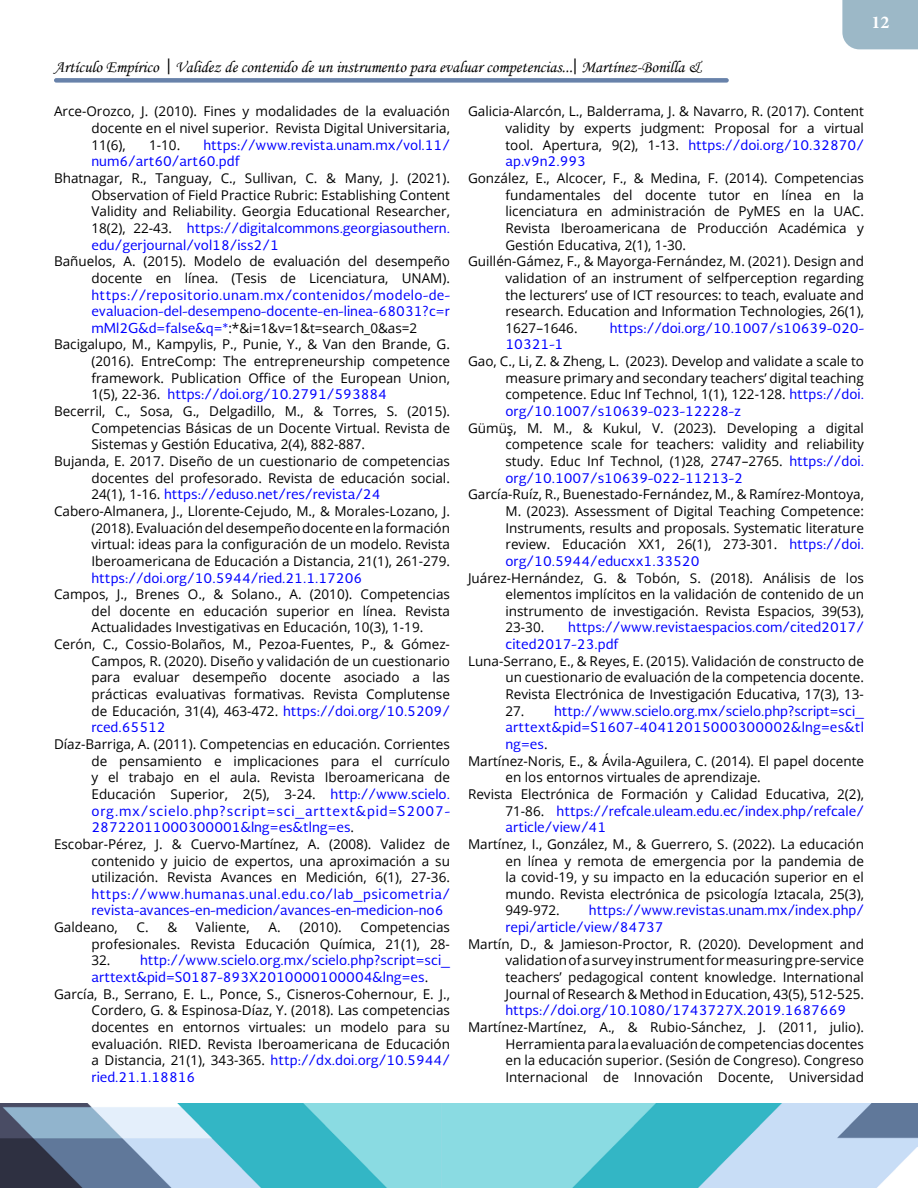
<style>
.page{position:relative;width:918px;height:1188px;background:#fff}
.page>*{position:absolute;margin:0;border:0;box-sizing:border-box;transform-origin:0 0}
.t1{font:700 18px "Minion Pro";color:#fff}
.t2{font:16.5px "Monotype Corsiva";color:#000}
.Referencias_texto{font:13.5px/16.6px "Open Sans";color:#000;text-align:justify}
.Referencias_texto-2{font:13.5px/16.6px "Soberana Sans";color:#00f}
.s1{font-family:"Soberana Sans";font-size:15px}
.s2{font-family:"Soberana Sans";color:#00f}
.s3{font-family:"Open Sans";color:#000}
</style>
<div class="page">
<div style="left:54px;top:78px;width:675px;height:5px;background:#6882aa;border-radius:2px"></div>
<div style="left:842px;top:0;width:76px;height:49px;background:#9cb8c7"></div>
<img style="left:0;top:1103px;width:918px;height:85px">
<h1 class="t1" style="left:872px;top:10px;width:19px">12</h1>
<p class="t2" style="left:54px;top:57px;width:648px">Artículo Empírico <span class="s1">|</span> Validez de contenido de un instrumento para evaluar competencias...<span class="s1">|</span> Martínez-Bonilla &amp;</p>
<p class="Referencias_texto" style="left:91px;top:103px;width:360px;text-indent:-37px">Arce-Orozco, J. (2010). Fines y modalidades de la evaluación docente en el nivel superior. Revista Digital Universitaria, 11(6),</p>
<p class="Referencias_texto-2" style="left:91px;top:136px;width:360px;text-indent:112px">https://www.revista.unam.mx/vol.11/ num6/art60/art60.pdf</p>
<p class="Referencias_texto" style="left:91px;top:169px;width:360px;text-indent:-37px">Bhatnagar, R., Tanguay, C., Sullivan, C. &amp; Many, J. (2021).<br>Observation of Field Practice Rubric: Establishing Content Validity and Reliability. Georgia Educational Researcher, 18(2), 22-43. <span class="s2">https://digitalcommons.georgiasouthern. edu/gerjournal/vol18/iss2/1</span></p>
<p class="Referencias_texto-2" style="left:91px;top:252px;width:360px;text-align:justify;text-indent:-37px"><span class="s3">Bañuelos, A. (2015). Modelo de evaluación del desempeño docente en línea. (Tesis de Licenciatura, UNAM). </span>https://repositorio.unam.mx/contenidos/modelo-de&shy;evaluacion-del-desempeno-docente-en-linea-68031?c=r mMl2G&amp;d=false&amp;q=*<span class="s3">:*&amp;i=1&amp;v=1&amp;t=search_0&amp;as=2</span></p>
<p class="Referencias_texto" style="left:91px;top:336px;width:360px;text-indent:-37px">Bacigalupo, M., Kampylis, P., Punie, Y., &amp; Van den Brande, G. (2016). EntreComp: The entrepreneurship competence framework. Publication Office of the European Union, 1(5), 22-36. <span class="s2">https://doi.org/10.2791/593884</span></p>
<p class="Referencias_texto" style="left:91px;top:402px;width:360px;text-indent:-37px">Becerril, C., Sosa, G., Delgadillo, M., &amp; Torres, S. (2015).<br>Competencias Básicas de un Docente Virtual. Revista de Sistemas y Gestión Educativa, 2(4), 882-887.</p>
<p class="Referencias_texto" style="left:91px;top:452px;width:360px;text-indent:-37px">Bujanda, E. 2017. Diseño de un cuestionario de competencias docentes del profesorado. Revista de educación social.<br>24(1), 1-16. <span class="s2">https://eduso.net/res/revista/24</span></p>
<p class="Referencias_texto" style="left:91px;top:502px;width:360px;text-indent:-37px">Cabero-Almanera, J., Llorente-Cejudo, M., &amp; Morales-Lozano, J. (2018). Evaluación del desempeño docente en la formación virtual: ideas para la configuración de un modelo. Revista Iberoamericana de Educación a Distancia, 21(1), 261-279. <span class="s2">https://doi.org/10.5944/ried.21.1.17206</span></p>
<p class="Referencias_texto" style="left:91px;top:586px;width:360px;text-indent:-37px">Campos, J., Brenes O., &amp; Solano., A. (2010). Competencias del docente en educación superior en línea. Revista Actualidades Investigativas en Educación, 10(3), 1-19.</p>
<p class="Referencias_texto" style="left:91px;top:636px;width:360px;text-indent:-37px">Cerón, C., Cossio-Bolaños, M., Pezoa-Fuentes, P., &amp; Gómez-Campos, R. (2020). Diseño y validación de un cuestionario para evaluar desempeño docente asociado a las prácticas evaluativas formativas. Revista Complutense de Educación, 31(4), 463-472. <span class="s2">https://doi.org/10.5209/ rced.65512</span></p>
<p class="Referencias_texto" style="left:91px;top:735px;width:360px;text-indent:-37px">Díaz-Barriga, A. (2011). Competencias en educación. Corrientes de pensamiento e implicaciones para el currículo y el trabajo en el aula. Revista Iberoamericana de Educación Superior, 2(5), 3-24. <span class="s2">http://www.scielo. org.mx/scielo.php?script=sci_arttext&amp;pid=S2007- 28722011000300001&amp;lng=es&amp;tlng=es</span>.</p>
<p class="Referencias_texto" style="left:91px;top:835px;width:360px;text-indent:-37px">Escobar-Pérez, J. &amp; Cuervo-Martínez, A. (2008). Validez de contenido y juicio de expertos, una aproximación a su utilización. Revista Avances en Medición, 6(1), 27-36. <span class="s2">https://www.humanas.unal.edu.co/lab_psicometria/ revista-avances-en-medicion/avances-en-medicion-no6</span></p>
<p class="Referencias_texto" style="left:54px;top:919px;width:65px">Galdeano,</p>
<p class="Referencias_texto" style="left:137px;top:919px;width:42px">C. &amp;</p>
<p class="Referencias_texto" style="left:196px;top:919px;width:55px">Valiente,</p>
<p class="Referencias_texto" style="left:269px;top:919px;width:75px">A. (2010).</p>
<p class="Referencias_texto" style="left:149px;top:136px;width:33px">1-10.</p>
<p class="Referencias_texto" style="left:91px;top:919px;width:360px;text-align:right">Competencias<br>profesionales. Revista Educación Química, 21(1), 28-</p>
<p class="Referencias_texto-2" style="left:91px;top:952px;width:360px"><span class="s3">32.</span> http://www.scielo.org.mx/scielo.php?script=sci_ arttext&amp;pid=S0187-893X2010000100004&amp;lng=es<span class="s3">.</span></p>
<p class="Referencias_texto" style="left:91px;top:985px;width:360px;text-indent:-37px">García, B., Serrano, E. L., Ponce, S., Cisneros-Cohernour, E. J., Cordero, G. &amp; Espinosa-Díaz, Y. (2018). Las competencias docentes en entornos virtuales: un modelo para su evaluación. RIED. Revista Iberoamericana de Educación a Distancia, 21(1), 343-365. <span class="s2">http://dx.doi.org/10.5944/ ried.21.1.18816</span></p>
<p class="Referencias_texto" style="left:505px;top:103px;width:360px;text-indent:-37px">Galicia-Alarcón, L., Balderrama, J. &amp; Navarro, R. (2017). Content validity by experts judgment: Proposal for a virtual tool. Apertura, 9(2), 1-13. <span class="s2">https://doi.org/10.32870/ ap.v9n2.993</span></p>
<p class="Referencias_texto" style="left:505px;top:169px;width:360px;text-indent:-37px">González, E., Alcocer, F., &amp; Medina, F. (2014). Competencias fundamentales del docente tutor en línea en la licenciatura en administración de PyMES en la UAC.<br>Revista Iberoamericana de Producción Académica y Gestión Educativa, 2(1), 1-30.</p>
<p class="Referencias_texto" style="left:505px;top:253px;width:360px;text-indent:-37px">Guillén-Gámez, F., &amp; Mayorga-Fernández, M. (2021). Design and validation of an instrument of selfperception regarding the lecturers’ use of ICT resources: to teach, evaluate and research. Education and Information Technologies, 26(1), 1627–1646.</p>
<p class="Referencias_texto-2" style="left:610px;top:319px;width:256px">https://doi.org/10.1007/s10639-020-</p>
<p class="Referencias_texto-2" style="left:505px;top:336px;width:59px">10321-1</p>
<p class="Referencias_texto" style="left:505px;top:353px;width:360px;text-indent:-37px">Gao, C., Li, Z. &amp; Zheng, L. (2023). Develop and validate a scale to measure primary and secondary teachers’ digital teaching competence. Educ Inf Technol, 1(1), 122-128. <span class="s2">https://doi. org/10.1007/s10639-023-12228-z</span></p>
<p class="Referencias_texto" style="left:505px;top:419px;width:360px;text-indent:-37px">Gümüş, M. M., &amp; Kukul, V. (2023). Developing a digital competence scale for teachers: validity and reliability study. Educ Inf Technol, (1)28, 2747–2765. <span class="s2">https://doi. org/10.1007/s10639-022-11213-2</span></p>
<p class="Referencias_texto" style="left:505px;top:486px;width:360px;text-indent:-37px">García-Ruíz, R., Buenestado-Fernández, M., &amp; Ramírez-Montoya, M. (2023). Assessment of Digital Teaching Competence:<br>Instruments, results and proposals. Systematic literature review. Educación XX1, 26(1), 273-301. <span class="s2">https://doi. org/10.5944/educxx1.33520</span></p>
<p class="Referencias_texto" style="left:505px;top:569px;width:360px;text-indent:-37px">Juárez-Hernández, G. &amp; Tobón, S. (2018). Análisis de los elementos implícitos en la validación de contenido de un instrumento de investigación. Revista Espacios, 39(53), 23-30.</p>
<p class="Referencias_texto-2" style="left:505px;top:619px;width:360px;text-indent:63px">https://www.revistaespacios.com/cited2017/ cited2017-23.pdf</p>
<p class="Referencias_texto" style="left:505px;top:652px;width:360px;text-indent:-37px">Luna-Serrano, E., &amp; Reyes, E. (2015). Validación de constructo de un cuestionario de evaluación de la competencia docente.<br>Revista Electrónica de Investigación Educativa, 17(3), 13-</p>
<p class="Referencias_texto-2" style="left:505px;top:702px;width:360px;text-align:justify"><span class="s3">27.</span> http://www.scielo.org.mx/scielo.php?script=sci_ arttext&amp;pid=S1607-40412015000300002&amp;lng=es&amp;tl ng=es<span class="s3">.</span></p>
<p class="Referencias_texto" style="left:505px;top:752px;width:360px;text-indent:-37px">Martínez-Noris, E., &amp; Ávila-Aguilera, C. (2014). El papel docente en los entornos virtuales de aprendizaje.</p>
<p class="Referencias_texto-2" style="left:505px;top:785px;width:360px;text-align:justify;text-indent:-37px"><span class="s3">Revista Electrónica de Formación y Calidad Educativa, 2(2), 71-86.</span> https://refcale.uleam.edu.ec/index.php/refcale/ article/view/41</p>
<p class="Referencias_texto" style="left:505px;top:835px;width:360px;text-indent:-37px">Martínez, I., González, M., &amp; Guerrero, S. (2022). La educación en línea y remota de emergencia por la pandemia de la covid-19, y su impacto en la educación superior en el mundo. Revista electrónica de psicología Iztacala, 25(3), 949-972.</p>
<p class="Referencias_texto-2" style="left:505px;top:902px;width:360px;text-indent:83px">https://www.revistas.unam.mx/index.php/ repi/article/view/84737</p>
<p class="Referencias_texto" style="left:505px;top:935px;width:360px;text-indent:-37px">Martín, D., &amp; Jamieson-Proctor, R. (2020). Development and validation of a survey instrument for measuring pre-service teachers’ pedagogical content knowledge. International Journal of Research &amp; Method in Education, 43(5), 512-525. <span class="s2">https://doi.org/10.1080/1743727X.2019.1687669</span></p>
<p class="Referencias_texto" style="left:505px;top:1018px;width:360px;text-indent:-37px">Martínez-Martínez, A., &amp; Rubio-Sánchez, J. (2011, julio).<br>Herramienta para la evaluación de competencias docentes en la educación superior. (Sesión de Congreso). Congreso Internacional de Innovación Docente, Universidad</p>
</div>
